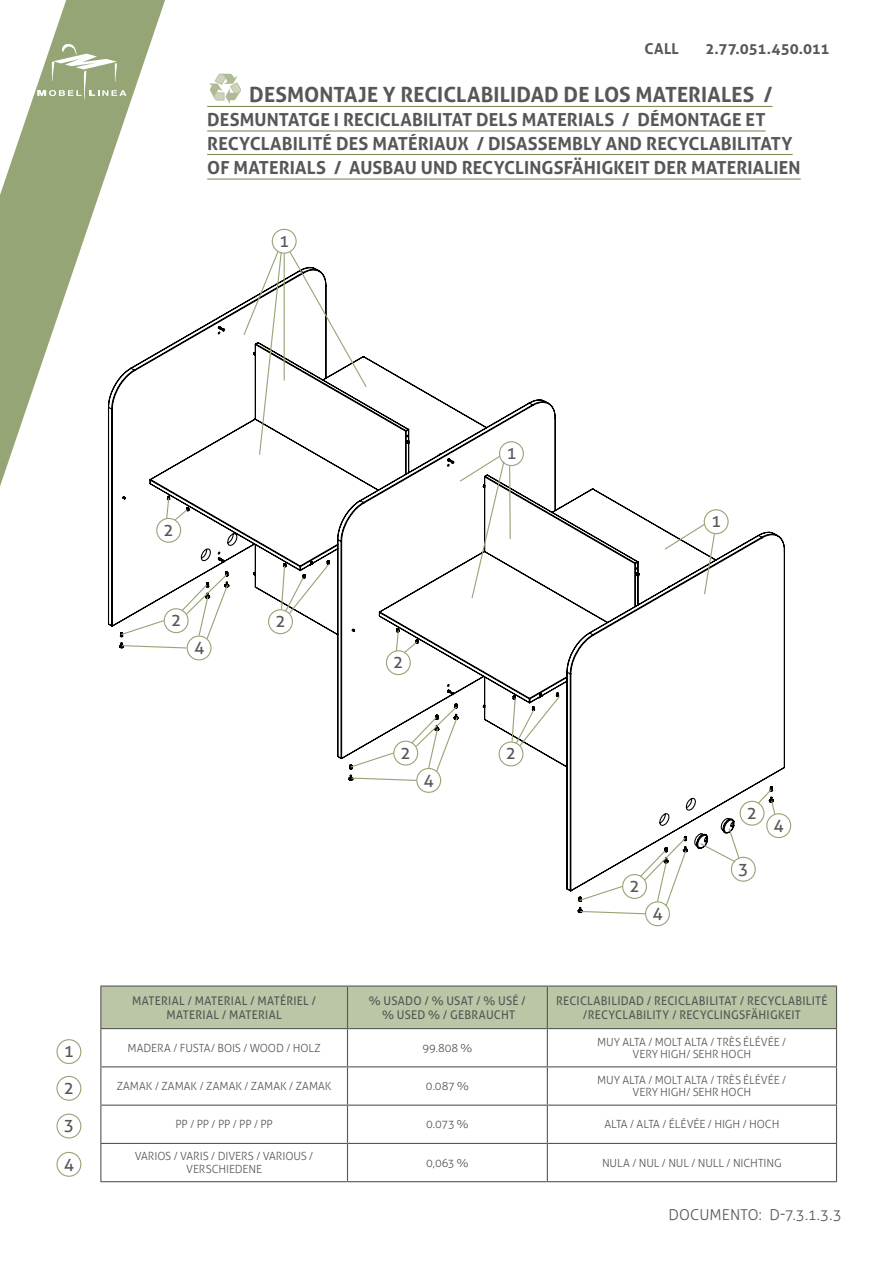
<style>
.page{position:relative;width:893px;height:1263px;background:#fff}
.page>*{position:absolute;margin:0;border:0;box-sizing:border-box;transform-origin:0 0}
.t1{font:700 21px "Aller";letter-spacing:.005em;color:#575756}
.t2{font:700 18px/24px "Aller";letter-spacing:.005em;color:#575756}
.t3{font:17.1px "Aller";color:#575756}
.t4{font:300 15px "Aller";color:#575756}
.t5{font:700 15px "Aller";letter-spacing:.005em;color:#575756}
.t6{font:12px/13.5px "Aller";letter-spacing:.025em;color:#575756;text-align:center;scale:.95 1}
.t7{font:300 11.25px/12px "Aller";letter-spacing:-.01em;color:#575756;text-align:center}
</style>
<div class="page">
<svg style="left:0;top:0;width:165px;height:486px"></svg>
<svg style="left:37px;top:44px;width:89px;height:55px"></svg>
<div style="left:101px;top:987px;width:735px;height:41px;background:#bbc6a6"></div>
<hr style="left:347px;top:1029px;width:1px;height:37px;background:#575756">
<hr style="left:347px;top:1067px;width:1px;height:37px;background:#575756">
<hr style="left:347px;top:1106px;width:1px;height:37px;background:#575756">
<hr style="left:347px;top:1144px;width:1px;height:37px;background:#575756">
<hr style="left:100px;top:1029px;width:1px;height:37px;background:#575756">
<hr style="left:100px;top:1066px;width:247px;height:1px;background:#575756">
<hr style="left:100px;top:1067px;width:1px;height:37px;background:#575756">
<hr style="left:347px;top:1066px;width:200px;height:1px;background:#575756">
<hr style="left:100px;top:1104px;width:247px;height:2px;background:#575756">
<hr style="left:100px;top:1106px;width:1px;height:37px;background:#575756">
<hr style="left:347px;top:1104px;width:200px;height:2px;background:#575756">
<hr style="left:100px;top:1143px;width:247px;height:1px;background:#575756">
<hr style="left:100px;top:1144px;width:1px;height:37px;background:#575756">
<hr style="left:347px;top:1143px;width:200px;height:1px;background:#575756">
<hr style="left:100px;top:1181px;width:247px;height:1px;background:#575756">
<hr style="left:347px;top:1181px;width:200px;height:1px;background:#575756">
<hr style="left:547px;top:1029px;width:1px;height:37px;background:#575756">
<hr style="left:836px;top:1029px;width:1px;height:37px;background:#575756">
<hr style="left:547px;top:1066px;width:290px;height:1px;background:#575756">
<hr style="left:547px;top:1067px;width:1px;height:37px;background:#575756">
<hr style="left:836px;top:1067px;width:1px;height:37px;background:#575756">
<hr style="left:547px;top:1104px;width:290px;height:2px;background:#575756">
<hr style="left:547px;top:1106px;width:1px;height:37px;background:#575756">
<hr style="left:836px;top:1106px;width:1px;height:37px;background:#575756">
<hr style="left:547px;top:1143px;width:290px;height:1px;background:#575756">
<hr style="left:547px;top:1144px;width:1px;height:37px;background:#575756">
<hr style="left:836px;top:1144px;width:1px;height:37px;background:#575756">
<hr style="left:547px;top:1181px;width:290px;height:1px;background:#575756">
<hr style="left:100px;top:985px;width:247px;height:2px;background:#575756">
<hr style="left:100px;top:987px;width:1px;height:41px;background:#575756">
<hr style="left:347px;top:985px;width:200px;height:2px;background:#575756">
<hr style="left:347px;top:987px;width:1px;height:41px;background:#575756">
<hr style="left:547px;top:985px;width:290px;height:2px;background:#575756">
<hr style="left:547px;top:987px;width:1px;height:41px;background:#575756">
<hr style="left:836px;top:987px;width:1px;height:41px;background:#575756">
<hr style="left:100px;top:1028px;width:247px;height:1px;background:#575756">
<hr style="left:347px;top:1028px;width:200px;height:1px;background:#575756">
<hr style="left:547px;top:1028px;width:290px;height:1px;background:#575756">
<hr style="left:207px;top:106px;width:565px;height:1px;background:#7d9057">
<hr style="left:207px;top:130px;width:559px;height:2px;background:#7d9057">
<hr style="left:207px;top:154px;width:586px;height:1px;background:#7d9057">
<hr style="left:207px;top:178px;width:594px;height:2px;background:#7d9057">
<svg style="left:107px;top:266px;width:679px;height:646px"></svg>
<div style="left:56px;top:1039px;width:25px;height:25px;border:1px solid #95a575;border-radius:50%"></div>
<div style="left:56px;top:1152px;width:25px;height:25px;border:1px solid #95a575;border-radius:50%"></div>
<div style="left:56px;top:1076px;width:25px;height:25px;border:1px solid #95a575;border-radius:50%"></div>
<div style="left:56px;top:1113px;width:25px;height:25px;border:1px solid #95a575;border-radius:50%"></div>
<svg style="left:209px;top:74px;width:32px;height:30px"></svg>
<div style="left:731px;top:857px;width:25px;height:25px;border:1px solid #95a575;border-radius:50%"></div>
<div style="left:704px;top:509px;width:25px;height:25px;border:1px solid #95a575;border-radius:50%"></div>
<div style="left:645px;top:901px;width:25px;height:25px;border:1px solid #95a575;border-radius:50%"></div>
<div style="left:416px;top:768px;width:25px;height:25px;border:1px solid #95a575;border-radius:50%"></div>
<svg style="left:663px;top:523px;width:53px;height:72px"></svg>
<div style="left:499px;top:441px;width:25px;height:25px;border:1px solid #95a575;border-radius:50%"></div>
<div style="left:272px;top:229px;width:25px;height:25px;border:1px solid #95a575;border-radius:50%"></div>
<hr style="left:284px;top:254px;width:1px;height:127px;background:#95a575">
<svg style="left:288px;top:250px;width:80px;height:138px"></svg>
<div style="left:156px;top:518px;width:25px;height:25px;border:1px solid #95a575;border-radius:50%"></div>
<svg style="left:165px;top:497px;width:24px;height:24px"></svg>
<div style="left:386px;top:650px;width:25px;height:25px;border:1px solid #95a575;border-radius:50%"></div>
<svg style="left:395px;top:629px;width:23px;height:25px"></svg>
<div style="left:268px;top:609px;width:25px;height:25px;border:1px solid #95a575;border-radius:50%"></div>
<svg style="left:280px;top:563px;width:50px;height:52px"></svg>
<div style="left:499px;top:741px;width:24px;height:25px;border:1px solid #95a575;border-radius:50%"></div>
<svg style="left:511px;top:695px;width:50px;height:52px"></svg>
<svg style="left:699px;top:827px;width:41px;height:36px"></svg>
<div style="left:740px;top:801px;width:24px;height:25px;border:1px solid #95a575;border-radius:50%"></div>
<div style="left:766px;top:813px;width:25px;height:25px;border:1px solid #95a575;border-radius:50%"></div>
<svg style="left:757px;top:788px;width:19px;height:28px"></svg>
<svg style="left:578px;top:836px;width:109px;height:79px"></svg>
<svg style="left:349px;top:705px;width:110px;height:76px"></svg>
<div style="left:187px;top:635px;width:25px;height:25px;border:1px solid #95a575;border-radius:50%"></div>
<svg style="left:120px;top:573px;width:109px;height:76px"></svg>
<svg style="left:458px;top:455px;width:53px;height:144px"></svg>
<svg style="left:242px;top:250px;width:40px;height:206px"></svg>
<h3 class="t5" style="left:644px;top:39px;width:36px">CALL</h3>
<h3 class="t5" style="left:705px;top:39px;width:126px">2.77.051.450.011</h3>
<h1 class="t1" style="left:249px;top:81px;width:524px">DESMONTAJE Y RECICLABILIDAD DE LOS MATERIALES /</h1>
<h2 class="t2" style="left:207px;top:108px;width:595px">DESMUNTATGE I RECICLABILITAT DELS MATERIALS / DÉMONTAGE ET<br>RECYCLABILITÉ DES MATÉRIAUX / DISASSEMBLY AND RECYCLABILITATY<br>OF MATERIALS / AUSBAU UND RECYCLINGSFÄHIGKEIT DER MATERIALIEN</h2>
<h3 class="t3" style="left:279px;top:230px;width:12px">1</h3>
<h3 class="t3" style="left:64px;top:1040px;width:12px">1</h3>
<h3 class="t3" style="left:64px;top:1077px;width:12px">2</h3>
<h3 class="t3" style="left:64px;top:1115px;width:12px">3</h3>
<h3 class="t3" style="left:64px;top:1153px;width:12px">4</h3>
<h3 class="t3" style="left:164px;top:519px;width:12px">2</h3>
<h3 class="t3" style="left:171px;top:610px;width:12px">2</h3>
<h3 class="t3" style="left:194px;top:637px;width:12px">4</h3>
<h3 class="t3" style="left:275px;top:611px;width:12px">2</h3>
<h3 class="t3" style="left:506px;top:443px;width:12px">1</h3>
<h3 class="t3" style="left:393px;top:652px;width:12px">2</h3>
<h3 class="t3" style="left:401px;top:742px;width:12px">2</h3>
<h3 class="t3" style="left:424px;top:769px;width:12px">4</h3>
<h3 class="t3" style="left:506px;top:743px;width:12px">2</h3>
<h3 class="t3" style="left:711px;top:511px;width:12px">1</h3>
<h3 class="t3" style="left:629px;top:875px;width:12px">2</h3>
<h3 class="t3" style="left:652px;top:903px;width:12px">4</h3>
<h3 class="t3" style="left:747px;top:802px;width:12px">2</h3>
<h3 class="t3" style="left:738px;top:858px;width:12px">3</h3>
<h3 class="t3" style="left:774px;top:815px;width:12px">4</h3>
<p class="t6" style="left:132px;top:994px;width:195px">MATERIAL / MATERIAL / MATÉRIEL /<br>MATERIAL / MATERIAL</p>
<p class="t6" style="left:369px;top:994px;width:167px">% USADO / % USAT / % USÉ / % USED % / GEBRAUCHT</p>
<p class="t6" style="left:556px;top:994px;width:287px">RECICLABILIDAD / RECICLABILITAT / RECYCLABILITÉ /RECYCLABILITY / RECYCLINGSFÄHIGKEIT</p>
<p class="t7" style="left:128px;top:1042px;width:195px">MADERA / FUSTA/ BOIS / WOOD / HOLZ</p>
<p class="t7" style="left:422px;top:1042px;width:51px">99.808 %</p>
<p class="t7" style="left:597px;top:1036px;width:191px">MUY ALTA / MOLT ALTA / TRÈS ÉLÉVÉE /<br>VERY HIGH/ SEHR HOCH</p>
<p class="t7" style="left:117px;top:1080px;width:216px">ZAMAK / ZAMAK / ZAMAK / ZAMAK / ZAMAK</p>
<p class="t7" style="left:426px;top:1080px;width:44px">0.087 %</p>
<p class="t7" style="left:597px;top:1074px;width:191px">MUY ALTA / MOLT ALTA / TRÈS ÉLÉVÉE /<br>VERY HIGH/ SEHR HOCH</p>
<p class="t7" style="left:176px;top:1118px;width:99px">PP / PP / PP / PP / PP</p>
<p class="t7" style="left:426px;top:1118px;width:44px">0.073 %</p>
<p class="t7" style="left:604px;top:1118px;width:177px">ALTA / ALTA / ÉLÉVÉE / HIGH / HOCH</p>
<p class="t7" style="left:135px;top:1149px;width:180px;line-height:13.4px">VARIOS / VARIS / DIVERS / VARIOUS /<br>VERSCHIEDENE</p>
<p class="t7" style="left:426px;top:1157px;width:44px">0,063 %</p>
<p class="t7" style="left:602px;top:1157px;width:181px">NULA / NUL / NUL / NULL / NICHTING</p>
<h3 class="t4" style="left:669px;top:1206px;width:175px">DOCUMENTO: D-7.3.1.3.3</h3>
</div>
